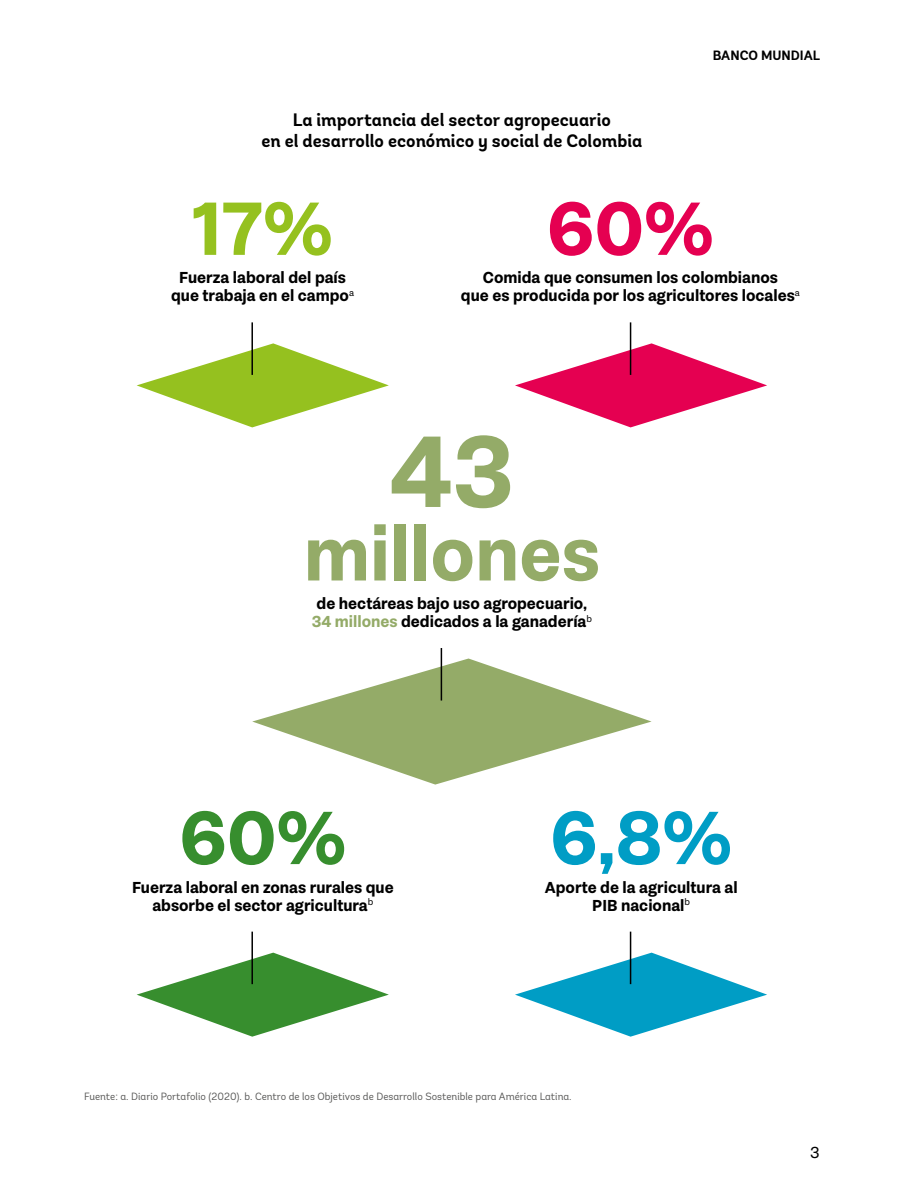
<style>
.page{position:relative;width:915px;height:1191px;background:#fff}
.page>*{position:absolute;margin:0;border:0;box-sizing:border-box;transform-origin:0 0}
.t1{font:700 105px "Passenger Sans";color:#94ab68}
.t2{font:700 78px "Passenger Sans";color:#94ab68}
.t3{font:700 78px "Passenger Sans";color:#009dc5}
.t4{font:700 78px "Passenger Sans";color:#95c11f}
.t5{font:700 78px "Passenger Sans";color:#e50051}
.t6{font:700 78px "Passenger Sans";color:#378e2e}
.WB_Mensaje_grafico{font:700 18px/21px "Andes";color:#000;text-align:center}
.WB_Primer_parrafo{font:700 16.5px "Passenger Sans";color:#000}
.t7{font:16.5px "Passenger Sans";color:#000}
.t8{font:700 13.5px "Andes";color:#000}
.WB_Fuente_grafico{font:10.5px "Andes";color:#575756}
.s1{color:#94ab68}
</style>
<div class="page">
<svg style="left:136px;top:343px;width:252px;height:84px"></svg>
<svg style="left:137px;top:952px;width:251px;height:84px"></svg>
<svg style="left:515px;top:343px;width:251px;height:84px"></svg>
<svg style="left:515px;top:952px;width:251px;height:84px"></svg>
<svg style="left:252px;top:658px;width:399px;height:126px"></svg>
<hr style="left:251px;top:322px;width:2px;height:53px;background:#000">
<hr style="left:251px;top:931px;width:2px;height:53px;background:#000">
<hr style="left:629px;top:322px;width:2px;height:53px;background:#000">
<hr style="left:629px;top:931px;width:2px;height:53px;background:#000">
<hr style="left:440px;top:648px;width:2px;height:52px;background:#000">
<p class="WB_Mensaje_grafico" style="left:261px;top:110px;width:382px">La importancia del sector agropecuario<br>en el desarrollo económico y social de Colombia</p>
<p class="t8" style="left:712px;top:47px;width:109px">BANCO MUNDIAL</p>
<p class="t4" style="left:192px;top:184px;width:142px">17%</p>
<p class="WB_Primer_parrafo" style="left:171px;top:286px;width:184px">que trabaja en el campo<sup>a</sup></p>
<p class="WB_Primer_parrafo" style="left:179px;top:268px;width:168px">Fuerza laboral del país</p>
<p class="t5" style="left:547px;top:184px;width:168px">60%</p>
<p class="WB_Primer_parrafo" style="left:461px;top:286px;width:340px">que es producida por los agricultores locales<sup>a</sup></p>
<p class="WB_Primer_parrafo" style="left:482px;top:268px;width:296px">Comida que consumen los colombianos</p>
<p class="t1" style="left:389px;top:411px;width:126px">43</p>
<p class="t2" style="left:303px;top:509px;width:298px">millones</p>
<p class="WB_Primer_parrafo" style="left:316px;top:594px;width:272px">de hectáreas bajo uso agropecuario,</p>
<p class="WB_Primer_parrafo" style="left:311px;top:612px;width:282px"><span class="s1">34 millones</span> dedicados a la ganadería<sup>b</sup></p>
<p class="t6" style="left:179px;top:793px;width:168px">60%</p>
<p class="WB_Primer_parrafo" style="left:152px;top:895px;width:222px">absorbe el sector agricultura<sup>b</sup></p>
<p class="WB_Primer_parrafo" style="left:132px;top:877px;width:263px">Fuerza laboral en zonas rurales que</p>
<p class="t3" style="left:550px;top:793px;width:183px">6,8%</p>
<p class="WB_Primer_parrafo" style="left:592px;top:895px;width:99px">PIB nacional<sup>b</sup></p>
<p class="WB_Primer_parrafo" style="left:544px;top:877px;width:194px">Aporte de la agricultura al</p>
<p class="WB_Fuente_grafico" style="left:84px;top:1089px;width:489px">Fuente: a. Diario Portafolio (2020). b. Centro de los Objetivos de Desarrollo Sostenible para América Latina.</p>
<p class="t7" style="left:809px;top:1143px;width:11px">3</p>
</div>
